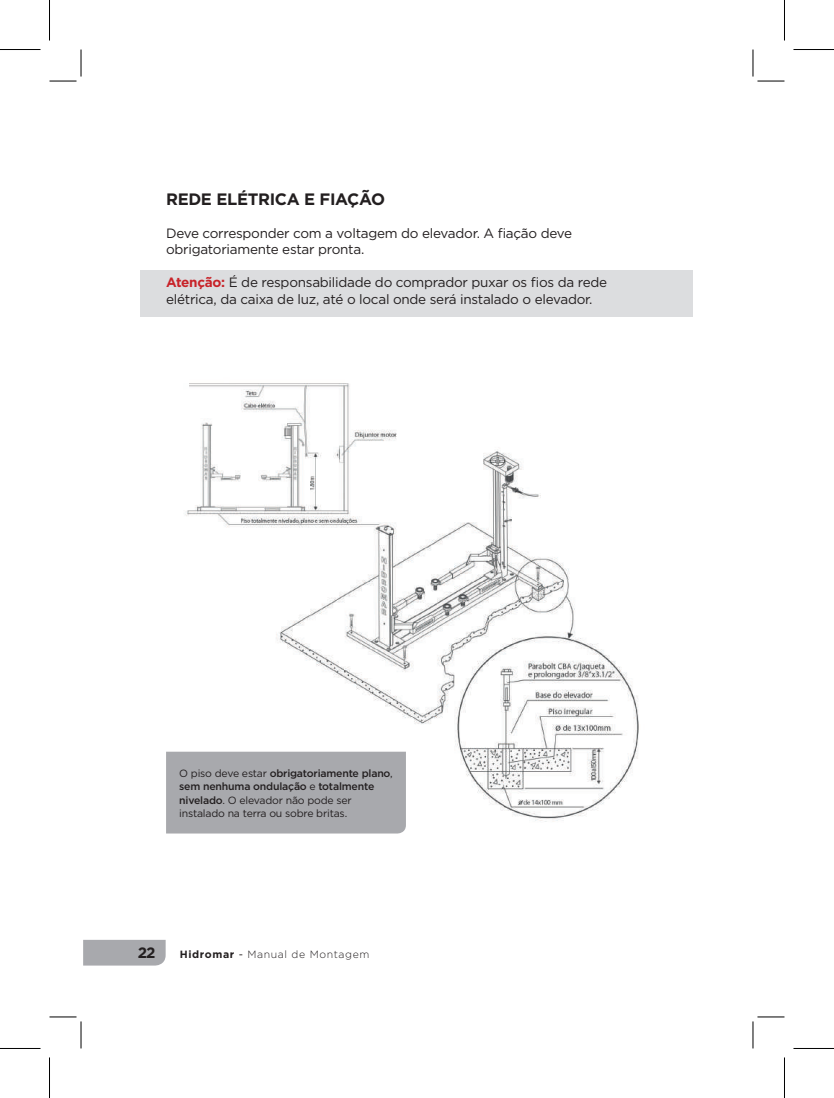
<style>
.page{position:relative;width:834px;height:1098px;background:#fff}
.page>*{position:absolute;margin:0;border:0;box-sizing:border-box;transform-origin:0 0}
.t1{font:700 16.5px "Gotham";letter-spacing:-.02em;color:#231f20}
.t2{font:700 15px "Gotham";color:#231f20}
.t3{font:13.5px/16.5px "Gotham";letter-spacing:-.02em;color:#231f20}
.t4{font:10.5px/13.5px "Gotham";letter-spacing:-.02em;color:#231f20}
.t5{font:300 10.5px "Gotham";letter-spacing:.06em;color:#231f20}
.s1{font-weight:700;color:#c82329}
.s2{font-weight:500}
.s3{font-weight:700}
.s4{font-weight:400}
</style>
<div class="page">
<div style="left:83px;top:939px;width:83px;height:26px;background:#a8a9ad"></div>
<div style="left:141px;top:270px;width:552px;height:46px;background:#dcdddf"></div>
<img style="left:185px;top:383px;width:454px;height:439px">
<div style="left:166px;top:751px;width:240px;height:82px;background:#a8a9ad"></div>
<svg style="left:50px;top:50px;width:32px;height:32px"></svg>
<svg style="left:50px;top:1016px;width:32px;height:32px"></svg>
<svg style="left:753px;top:50px;width:31px;height:32px"></svg>
<svg style="left:753px;top:1016px;width:31px;height:32px"></svg>
<hr style="left:0;top:49px;width:41px;height:1px;background:#000">
<hr style="left:793px;top:49px;width:41px;height:1px;background:#000">
<hr style="left:0;top:1048px;width:41px;height:1px;background:#000">
<hr style="left:793px;top:1048px;width:41px;height:1px;background:#000">
<hr style="left:49px;top:0;width:1px;height:40px;background:#000">
<hr style="left:49px;top:1057px;width:1px;height:40px;background:#000">
<hr style="left:784px;top:0;width:1px;height:40px;background:#000">
<hr style="left:784px;top:1057px;width:1px;height:40px;background:#000">
<p class="t1" style="left:166px;top:188px;width:220px">REDE ELÉTRICA E FIAÇÃO</p>
<p class="t3" style="left:166px;top:224px;width:407px">Deve corresponder com a voltagem do elevador. A fiação deve obrigatoriamente estar pronta.</p>
<p class="t3" style="left:166px;top:274px;width:443px"><span class="s1">Atenção:</span> É de responsabilidade do comprador puxar os fios da rede elétrica, da caixa de luz, até o local onde será instalado o elevador.</p>
<p class="t4" style="left:179px;top:765px;width:215px">O piso deve estar <span class="s2">obrigatoriamente plano</span>, <span class="s2">sem nenhuma ondulação</span> e <span class="s2">totalmente nivelado</span>. O elevador não pode ser instalado na terra ou sobre britas.</p>
<p class="t2" style="left:138px;top:942px;width:19px">22</p>
<p class="t5" style="left:180px;top:947px;width:191px"><span class="s3">Hidromar</span> <span class="s4">-</span> Manual de Montagem</p>
</div>
